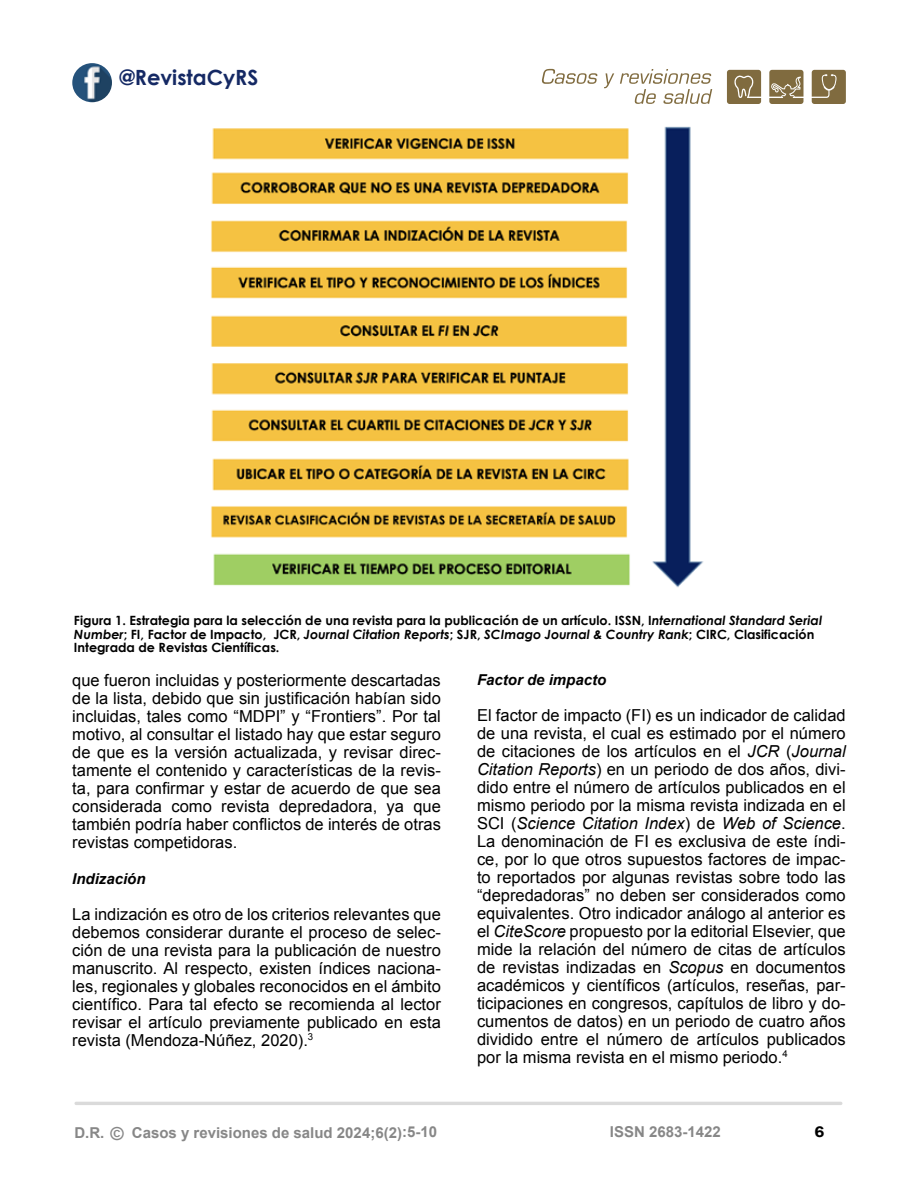
<style>
.page{position:relative;width:918px;height:1188px;background:#fff}
.page>*{position:absolute;margin:0;border:0;box-sizing:border-box;transform-origin:0 0}
.t1{font:700 21px "Century Gothic";color:#152964}
.t2{font:16.5px/18px "Arial";color:#000;text-align:justify}
.t3{font:700 15px "Arial";color:#878787}
.t4{font:italic 700 15px "Arial";color:#000}
.t5{font:700 15px "Arial";color:#000;scale:1.2 1}
.t6{font:700 12.75px/13.5px "Century Gothic";color:#000}
.s1{font-style:italic}
.s2{font-size:18px}
</style>
<div class="page">
<hr style="left:74px;top:1102px;width:768px;height:3px;background:#dadada;border-radius:2px">
<svg style="left:541px;top:69px;width:57px;height:15px"></svg>
<svg style="left:604px;top:73px;width:10px;height:15px"></svg>
<svg style="left:620px;top:69px;width:92px;height:35px"></svg>
<svg style="left:812px;top:70px;width:34px;height:34px"></svg>
<svg style="left:769px;top:70px;width:34px;height:34px"></svg>
<svg style="left:727px;top:70px;width:34px;height:34px"></svg>
<img style="left:72px;top:63px;width:40px;height:39px;border-radius:20px">
<img style="left:211px;top:126px;width:493px;height:462px">
<p class="t1" style="left:119px;top:64px;width:141px">@RevistaCyRS</p>
<p class="t6" style="left:74px;top:613px;width:750px">Figura 1. Estrategia para la selección de una revista para la publicación de un artículo. ISSN, I<span class="s1">nternational Standard Serial<br>Number</span>; FI, Factor de Impacto, JCR, <span class="s1">Journal Citation Reports</span>; SJR, <span class="s1">SCImago Journal &amp; Country Rank</span>; CIRC, Clasificación<br>Integrada de Revistas Científicas.</p>
<p class="t2" style="left:72px;top:671px;width:370px">que fueron incluidas y posteriormente descartadas de la lista, debido que sin justificación habían sido incluidas, tales como “MDPI” y “Frontiers”. Por tal motivo, al consultar el listado hay que estar seguro de que es la versión actualizada, y revisar direc&shy;tamente el contenido y características de la revis&shy;ta, para confirmar y estar de acuerdo de que sea considerada como revista depredadora, ya que también podría haber conflictos de interés de otras revistas competidoras.</p>
<p class="t4" style="left:72px;top:869px;width:75px">Indización</p>
<p class="t2" style="left:72px;top:905px;width:370px">La indización es otro de los criterios relevantes que debemos considerar durante el proceso de selec&shy;ción de una revista para la publicación de nuestro manuscrito. Al respecto, existen índices naciona&shy;les, regionales y globales reconocidos en el ámbito científico. Para tal efecto se recomienda al lector revisar el artículo previamente publicado en esta revista (Mendoza-Núñez, 2020).<sup>3</sup></p>
<p class="t4" style="left:477px;top:670px;width:131px">Factor de impacto</p>
<p class="t2" style="left:477px;top:706px;width:370px">El factor de impacto (FI) es un indicador de calidad de una revista, el cual es estimado por el número de citaciones de los artículos en el <span class="s1">JCR</span> (<span class="s1">Journal Citation Reports</span>) en un periodo de dos años, divi&shy;dido entre el número de artículos publicados en el mismo periodo por la misma revista indizada en el SCI (<span class="s1">Science Citation Index</span>) de <span class="s1">Web of Science</span>.<br>La denominación de FI es exclusiva de este índi&shy;ce, por lo que otros supuestos factores de impac&shy;to reportados por algunas revistas sobre todo las “depredadoras” no deben ser considerados como equivalentes. Otro indicador análogo al anterior es el <span class="s1">CiteScore</span> propuesto por la editorial Elsevier, que mide la relación del número de citas de artículos de revistas indizadas en <span class="s1">Scopus</span> en documentos académicos y científicos (artículos, reseñas, par&shy;ticipaciones en congresos, capítulos de libro y do&shy;cumentos de datos) en un periodo de cuatro años dividido entre el número de artículos publicados por la misma revista en el mismo periodo.<sup>4</sup></p>
<p class="t3" style="left:74px;top:1123px;width:364px">D.R. <span class="s2">©</span> Casos y revisiones de salud 2024;6(2):5-10</p>
<p class="t3" style="left:610px;top:1122px;width:112px">ISSN 2683-1422</p>
<p class="t5" style="left:814px;top:1122px;width:10px">6</p>
</div>
